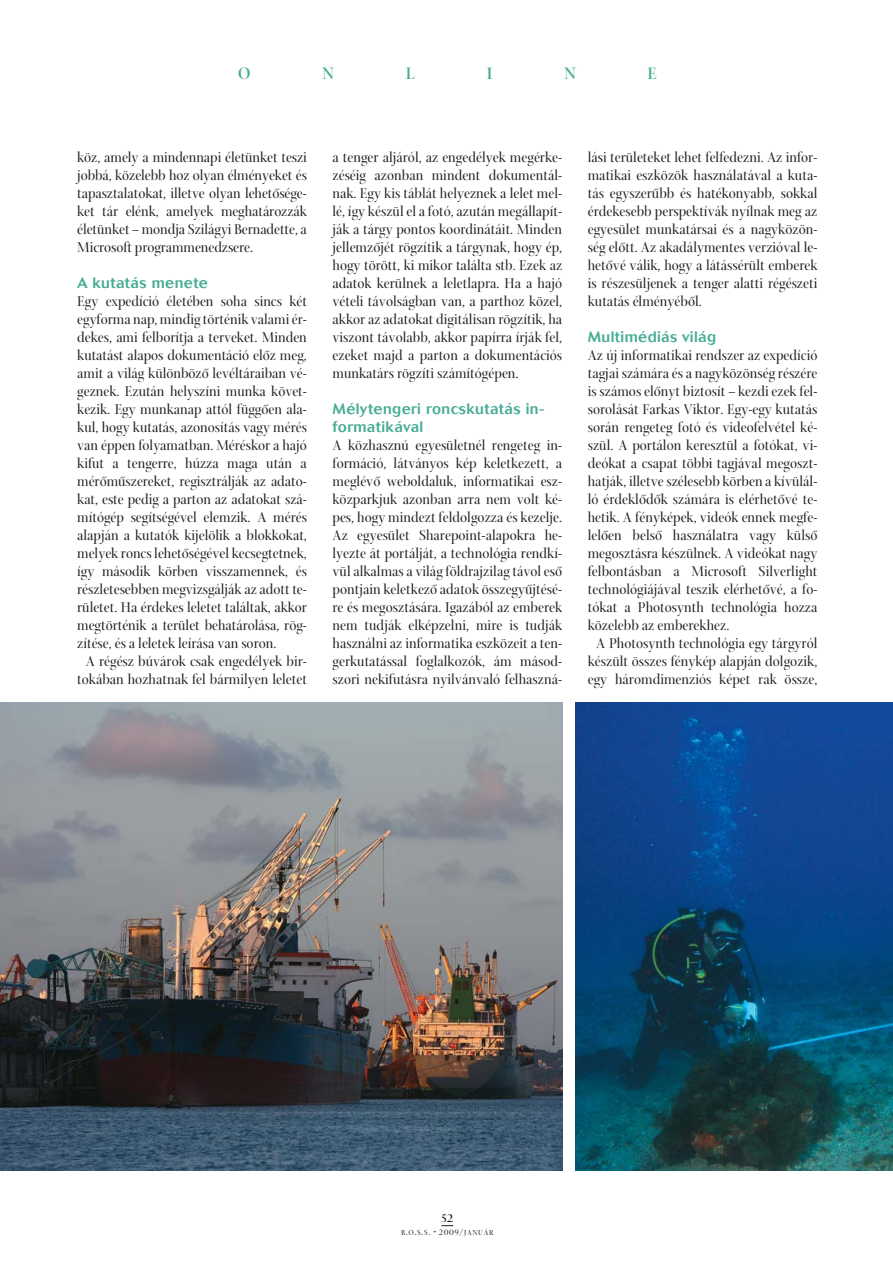
<style>
.page{position:relative;width:893px;height:1262px;background:#fff}
.page>*{position:absolute;margin:0;border:0;box-sizing:border-box;transform-origin:0 0}
.t1{font:18px "Arepo H Bold";color:#46ac95}
.t2{font:15.3px/18px "Arepo H";color:#231f20;text-align:justify}
.t3{font:500 15px/18px "Cosmos M";letter-spacing:.025em;color:#46ac95}
.t4{font:12px "Arepo H Bold";color:#231f20}
.t5{font:7.8px "Arepo H";letter-spacing:.075em;color:#231f20}
.s1{font-size:10.5px}
.s2{font-size:8.55px}
</style>
<div class="page">
<svg style="left:441px;top:1225px;width:12px;height:1px"></svg>
<img style="left:575px;top:702px;width:317px;height:468px">
<img style="left:1px;top:702px;width:561px;height:468px">
<p class="t1" style="left:238px;top:67px;width:14px">O</p>
<p class="t1" style="left:322px;top:67px;width:14px">N</p>
<p class="t1" style="left:406px;top:67px;width:11px">L</p>
<p class="t1" style="left:487px;top:67px;width:7px">I</p>
<p class="t1" style="left:564px;top:67px;width:14px">N</p>
<p class="t1" style="left:647px;top:67px;width:11px">E</p>
<p class="t2" style="left:77px;top:150px;width:231px">köz, amely a mindennapi életünket teszi jobbá, közelebb hoz olyan élményeket és tapasztalatokat, illetve olyan lehetôsége&shy;ket tár elénk, amelyek meghatározzák életünket – mondja Szilágyi Bernadette, a Microsoft programmenedzsere.</p>
<p class="t3" style="left:77px;top:275px;width:132px">A kutatás menete</p>
<p class="t2" style="left:77px;top:294px;width:231px">Egy expedíció életében soha sincs két</p>
<p class="t2" style="left:77px;top:312px;width:231px">egyforma nap, mindig történik valami ér-</p>
<p class="t2" style="left:77px;top:330px;width:231px">dekes, ami felborítja a terveket. Minden</p>
<p class="t2" style="left:77px;top:348px;width:231px">kutatást alapos dokumentáció elôz meg,</p>
<p class="t2" style="left:77px;top:366px;width:231px">amit a világ különbözô levéltáraiban vé-</p>
<p class="t2" style="left:77px;top:384px;width:231px">geznek. Ezután helyszíni munka követ-</p>
<p class="t2" style="left:77px;top:402px;width:231px">kezik. Egy munkanap attól függôen ala-</p>
<p class="t2" style="left:77px;top:420px;width:231px">kul, hogy kutatás, azonosítás vagy mérés</p>
<p class="t2" style="left:77px;top:438px;width:231px">van éppen folyamatban. Méréskor a hajó</p>
<p class="t2" style="left:77px;top:456px;width:231px">kifut a tengerre, húzza maga után a</p>
<p class="t2" style="left:77px;top:474px;width:231px">mérômûszereket, regisztrálják az adato-</p>
<p class="t2" style="left:77px;top:492px;width:231px">kat, este pedig a parton az adatokat szá-</p>
<p class="t2" style="left:77px;top:510px;width:231px">mítógép segítségével elemzik. A mérés</p>
<p class="t2" style="left:77px;top:528px;width:231px">alapján a kutatók kijelölik a blokkokat,</p>
<p class="t2" style="left:77px;top:546px;width:231px">melyek roncs lehetôségével kecsegtetnek,</p>
<p class="t2" style="left:77px;top:564px;width:231px">így második körben visszamennek, és</p>
<p class="t2" style="left:77px;top:582px;width:231px">részletesebben megvizsgálják az adott te-</p>
<p class="t2" style="left:77px;top:600px;width:231px">rületet. Ha érdekes leletet találtak, akkor</p>
<p class="t2" style="left:77px;top:618px;width:231px">megtörténik a terület behatárolása, rög-</p>
<p class="t2" style="left:77px;top:636px;width:201px">zítése, és a leletek leírása van soron.</p>
<p class="t2" style="left:86px;top:654px;width:223px">A régész búvárok csak engedélyek bir-</p>
<p class="t2" style="left:77px;top:672px;width:231px">tokában hozhatnak fel bármilyen leletet</p>
<p class="t2" style="left:332px;top:150px;width:231px">a tenger aljáról, az engedélyek megérke&shy;zéséig azonban mindent dokumentál&shy;nak. Egy kis táblát helyeznek a lelet mel&shy;lé, így készül el a fotó, azután megállapít&shy;ják a tárgy pontos koordinátáit. Minden jellemzôjét rögzítik a tárgynak, hogy ép, hogy törött, ki mikor találta stb. Ezek az adatok kerülnek a leletlapra. Ha a hajó vételi távolságban van, a parthoz közel, akkor az adatokat digitálisan rögzítik, ha viszont távolabb, akkor papírra írják fel, ezeket majd a parton a dokumentációs munkatárs rögzíti számítógépen.</p>
<p class="t3" style="left:332px;top:401px;width:213px">Mélytengeri roncskutatás in&shy;formatikával</p>
<p class="t2" style="left:332px;top:438px;width:231px">A közhasznú egyesületnél rengeteg in&shy;formáció, látványos kép keletkezett, a meglévô weboldaluk, informatikai esz&shy;közparkjuk azonban arra nem volt ké&shy;pes, hogy mindezt feldolgozza és kezelje.<br>Az egyesület Sharepoint-alapokra he&shy;lyezte át portálját, a technológia rendkí&shy;vül alkalmas a világ földrajzilag távol esô pontjain keletkezô adatok összegyûjtésé&shy;re és megosztására. Igazából az emberek nem tudják elképzelni, mire is tudják használni az informatika eszközeit a ten&shy;gerkutatással foglalkozók, ám másod&shy;szori nekifutásra nyilvánvaló felhaszná-</p>
<p class="t2" style="left:587px;top:150px;width:231px">lási területeket lehet felfedezni. Az infor&shy;matikai eszközök használatával a kuta&shy;tás egyszerûbb és hatékonyabb, sokkal érdekesebb perspektívák nyílnak meg az egyesület munkatársai és a nagyközön&shy;ség elôtt. Az akadálymentes verzióval le&shy;hetôvé válik, hogy a látássérült emberek is részesüljenek a tenger alatti régészeti kutatás élményébôl.</p>
<p class="t3" style="left:587px;top:329px;width:130px">Multimédiás világ</p>
<p class="t2" style="left:587px;top:348px;width:231px">Az új informatikai rendszer az expedíció</p>
<p class="t2" style="left:587px;top:366px;width:231px">tagjai számára és a nagyközönség részére</p>
<p class="t2" style="left:587px;top:384px;width:231px">is számos elônyt biztosít – kezdi ezek fel-</p>
<p class="t2" style="left:587px;top:402px;width:231px">sorolását Farkas Viktor. Egy-egy kutatás</p>
<p class="t2" style="left:587px;top:420px;width:231px">során rengeteg fotó és videofelvétel ké-</p>
<p class="t2" style="left:587px;top:438px;width:231px">szül. A portálon keresztül a fotókat, vi-</p>
<p class="t2" style="left:587px;top:456px;width:231px">deókat a csapat többi tagjával megoszt-</p>
<p class="t2" style="left:587px;top:474px;width:231px">hatják, illetve szélesebb körben a kívülál-</p>
<p class="t2" style="left:587px;top:492px;width:231px">ló érdeklôdôk számára is elérhetôvé te-</p>
<p class="t2" style="left:587px;top:510px;width:231px">hetik. A fényképek, videók ennek megfe-</p>
<p class="t2" style="left:587px;top:528px;width:231px">lelôen belsô használatra vagy külsô</p>
<p class="t2" style="left:587px;top:546px;width:231px">megosztásra készülnek. A videókat nagy</p>
<p class="t2" style="left:587px;top:564px;width:231px">felbontásban a Microsoft Silverlight</p>
<p class="t2" style="left:587px;top:582px;width:231px">technológiájával teszik elérhetôvé, a fo-</p>
<p class="t2" style="left:587px;top:600px;width:231px">tókat a Photosynth technológia hozza</p>
<p class="t2" style="left:587px;top:618px;width:143px">közelebb az emberekhez.</p>
<p class="t2" style="left:596px;top:636px;width:223px">A Photosynth technológia egy tárgyról</p>
<p class="t2" style="left:587px;top:654px;width:231px">készült összes fénykép alapján dolgozik,</p>
<p class="t2" style="left:587px;top:672px;width:231px">egy háromdimenziós képet rak össze,</p>
<p class="t4" style="left:441px;top:1213px;width:13px">52</p>
<p class="t5" style="left:401px;top:1229px;width:94px">B<span class="s1">.</span>O<span class="s1">.</span>S<span class="s1">.</span>S<span class="s1">.•</span> <span class="s2">2009/</span>JANUÁR</p>
</div>
